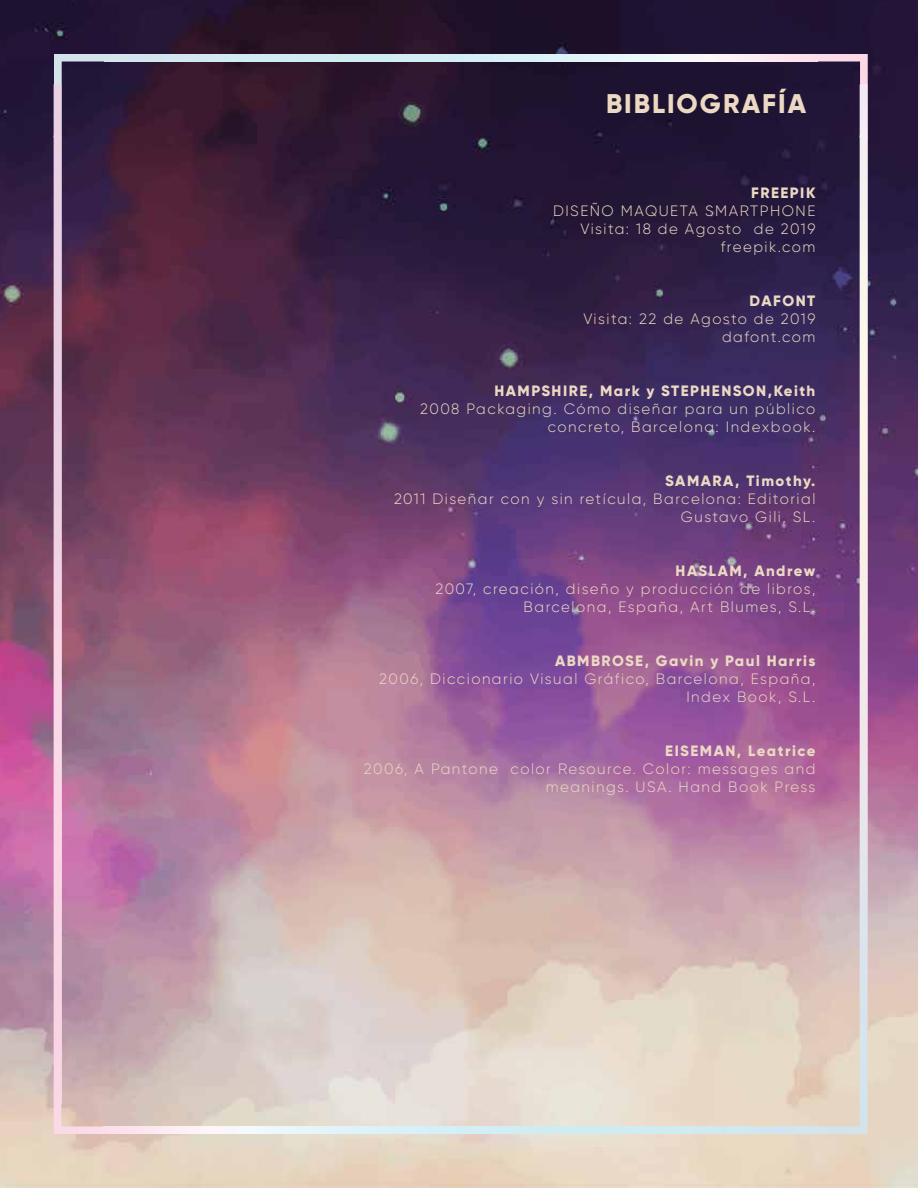
<style>
.page{position:relative;width:918px;height:1188px;background:#fff}
.page>*{position:absolute;margin:0;border:0;box-sizing:border-box;transform-origin:0 0}
.t1{font:800 27px "Gilroy";letter-spacing:.075em;color:#ebd9c3}
.t2{font:300 15px/18px "Gilroy";letter-spacing:.1em;color:#ebd9c3;text-align:right}
.t3{font:800 15px "Gilroy";letter-spacing:.1em;color:#ebd9c3}
</style>
<div class="page">
<img style="left:0;top:0;width:918px;height:1188px">
<img style="left:106px;top:1050px;width:762px;height:54px">
<img style="left:54px;top:54px;width:52px;height:30px">
<img style="left:815px;top:54px;width:53px;height:999px">
<img style="left:104px;top:54px;width:714px;height:8px">
<img style="left:54px;top:84px;width:813px;height:54px">
<img style="left:815px;top:135px;width:52px;height:999px">
<img style="left:54px;top:135px;width:52px;height:999px">
<img style="left:104px;top:1126px;width:713px;height:8px">
<h1 class="t1" style="left:606px;top:87px;width:202px">BIBLIOGRAFÍA</h1>
<p class="t3" style="left:751px;top:183px;width:66px">FREEPIK</p>
<p class="t2" style="left:553px;top:202px;width:264px">DISEÑO MAQUETA SMARTPHONE<br>Visita: 18 de Agosto de 2019 freepik.com</p>
<p class="t3" style="left:750px;top:291px;width:67px">DAFONT</p>
<p class="t2" style="left:583px;top:310px;width:234px">Visita: 22 de Agosto de 2019 dafont.com</p>
<p class="t3" style="left:495px;top:381px;width:322px">HAMPSHIRE, Mark y STEPHENSON,Keith</p>
<p class="t2" style="left:420px;top:400px;width:397px">2008 Packaging. Cómo diseñar para un público concreto, Barcelona: Indexbook.</p>
<p class="t3" style="left:665px;top:471px;width:152px">SAMARA, Timothy.</p>
<p class="t2" style="left:394px;top:490px;width:423px">2011 Diseñar con y sin retícula, Barcelona: Editorial<br>Gustavo Gili, SL.</p>
<p class="t3" style="left:676px;top:561px;width:141px">HASLAM, Andrew</p>
<p class="t2" style="left:435px;top:580px;width:381px">2007, creación, diseño y producción de libros,<br>Barcelona, España, Art Blumes, S.L.</p>
<p class="t3" style="left:555px;top:651px;width:262px">ABMBROSE, Gavin y Paul Harris</p>
<p class="t2" style="left:379px;top:670px;width:438px">2006, Diccionario Visual Gráfico, Barcelona, España,<br>Index Book, S.L.</p>
<p class="t3" style="left:665px;top:741px;width:152px">EISEMAN, Leatrice</p>
<p class="t2" style="left:364px;top:760px;width:453px">2006, A Pantone color Resource. Color: messages and meanings. USA. Hand Book Press</p>
</div>
